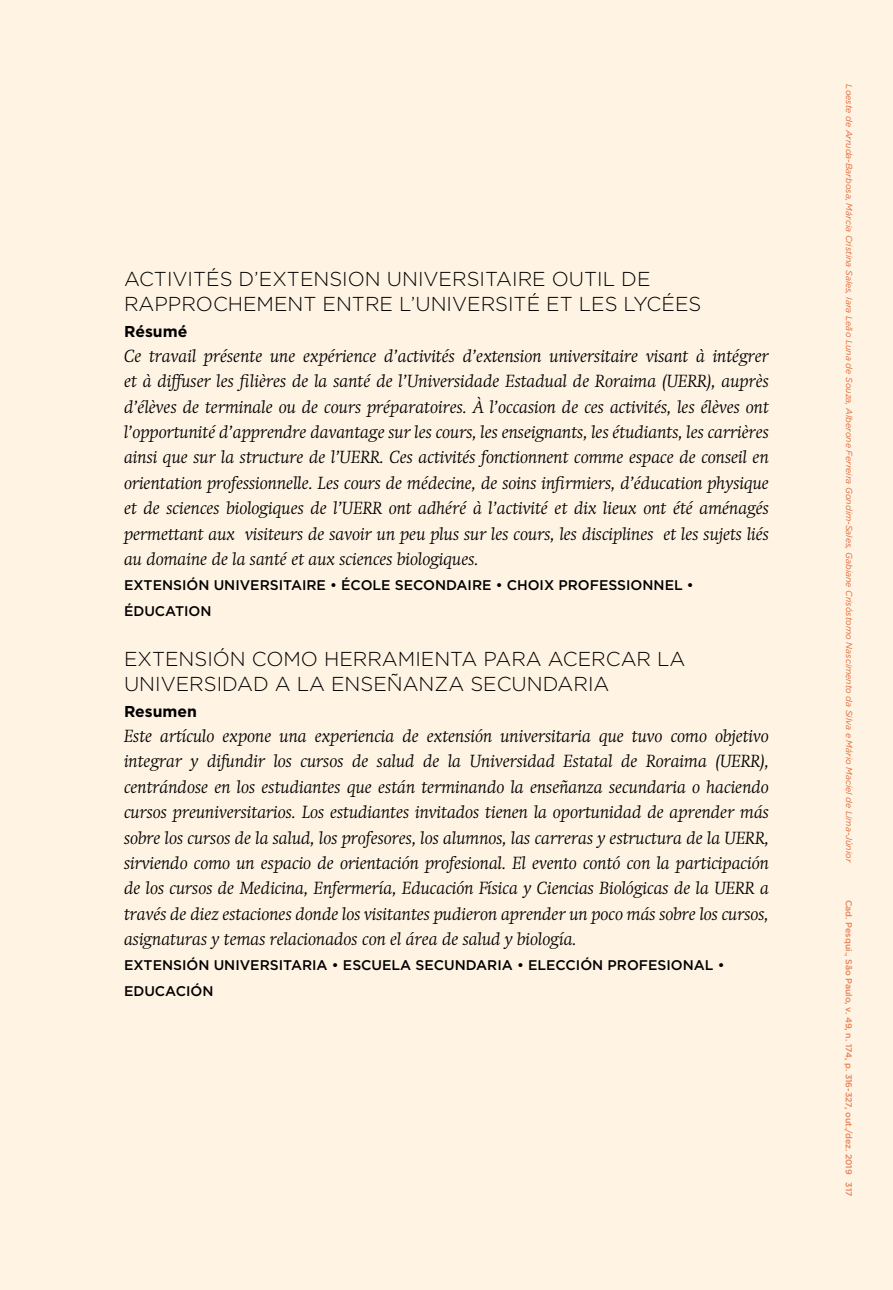
<style>
.page{position:relative;width:893px;height:1290px;background:#fff3e3}
.page>*{position:absolute;margin:0;border:0;box-sizing:border-box;transform-origin:0 0}
.t1{font:300 20.12px/25.4px "Gotham HTF";color:#000}
.t2{font:italic 300 17.5px/25.4px "Swift";color:#000;text-align:justify}
.t3{font:700 15.75px "Gotham HTF";color:#000}
.t4{font:500 14px/25.4px "Gotham HTF";color:#000}
.t5{font:italic 8.75px "Gotham HTF";color:#e16a39}
.t6{font:500 8.75px "Gotham HTF";color:#e78861}
</style>
<div class="page">
<p class="t1" style="left:124px;top:266px;width:579px">ACTIVITÉS D’EXTENSION UNIVERSITAIRE OUTIL DE<br>RAPPROCHEMENT ENTRE L’UNIVERSITÉ ET LES LYCÉES</p>
<p class="t3" style="left:124px;top:322px;width:65px">Résumé</p>
<p class="t2" style="left:124px;top:343px;width:646px">Ce travail présente une expérience d’activités d’extension universitaire visant à intégrer et à diffuser les filières de la santé de l’Universidade Estadual de Roraima (UERR), auprès d’élèves de terminale ou de cours préparatoires. À l’occasion de ces activités, les élèves ont l’opportunité d’apprendre davantage sur les cours, les enseignants, les étudiants, les carrières ainsi que sur la structure de l’UERR. Ces activités fonctionnent comme espace de conseil en orientation professionnelle. Les cours de médecine, de soins infirmiers, d’éducation physique et de sciences biologiques de l’UERR ont adhéré à l’activité et dix lieux ont été aménagés permettant aux visiteurs de savoir un peu plus sur les cours, les disciplines et les sujets liés au domaine de la santé et aux sciences biologiques.</p>
<p class="t4" style="left:124px;top:572px;width:571px">EXTENSIÓN UNIVERSITAIRE • ÉCOLE SECONDAIRE • CHOIX PROFESSIONNEL •<br>ÉDUCATION</p>
<p class="t1" style="left:124px;top:646px;width:563px">EXTENSIÓN COMO HERRAMIENTA PARA ACERCAR LA<br>UNIVERSIDAD A LA ENSEÑANZA SECUNDARIA</p>
<p class="t3" style="left:124px;top:702px;width:75px">Resumen</p>
<p class="t2" style="left:124px;top:723px;width:646px">Este artículo expone una experiencia de extensión universitaria que tuvo como objetivo integrar y difundir los cursos de salud de la Universidad Estatal de Roraima (UERR), centrándose en los estudiantes que están terminando la enseñanza secundaria o haciendo cursos preuniversitarios. Los estudiantes invitados tienen la oportunidad de aprender más sobre los cursos de la salud, los profesores, los alumnos, las carreras y estructura de la UERR, sirviendo como un espacio de orientación profesional. El evento contó con la participación de los cursos de Medicina, Enfermería, Educación Física y Ciencias Biológicas de la UERR a través de diez estaciones donde los visitantes pudieron aprender un poco más sobre los cursos, asignaturas y temas relacionados con el área de salud y biología.</p>
<p class="t4" style="left:124px;top:952px;width:602px">EXTENSIÓN UNIVERSITARIA • ESCUELA SECUNDARIA • ELECCIÓN PROFESIONAL •<br>EDUCACIÓN</p>
<p class="t5" style="left:854px;top:84px;width:779px;rotate:90deg">Loeste de Arruda-Barbosa, Márcia Cristina Sales, Iara Leão Luna de Souza, Alberone Ferreira Gondim-Sales, Gabiane Crisóstomo Nascimento da Silva e Mário Maciel de Lima-Júnior</p>
<p class="t6" style="left:854px;top:900px;width:298px;rotate:90deg">Cad. Pesqui., São Paulo, v. 49, n. 174, p. 316-327, out./dez. 2019 317</p>
</div>
